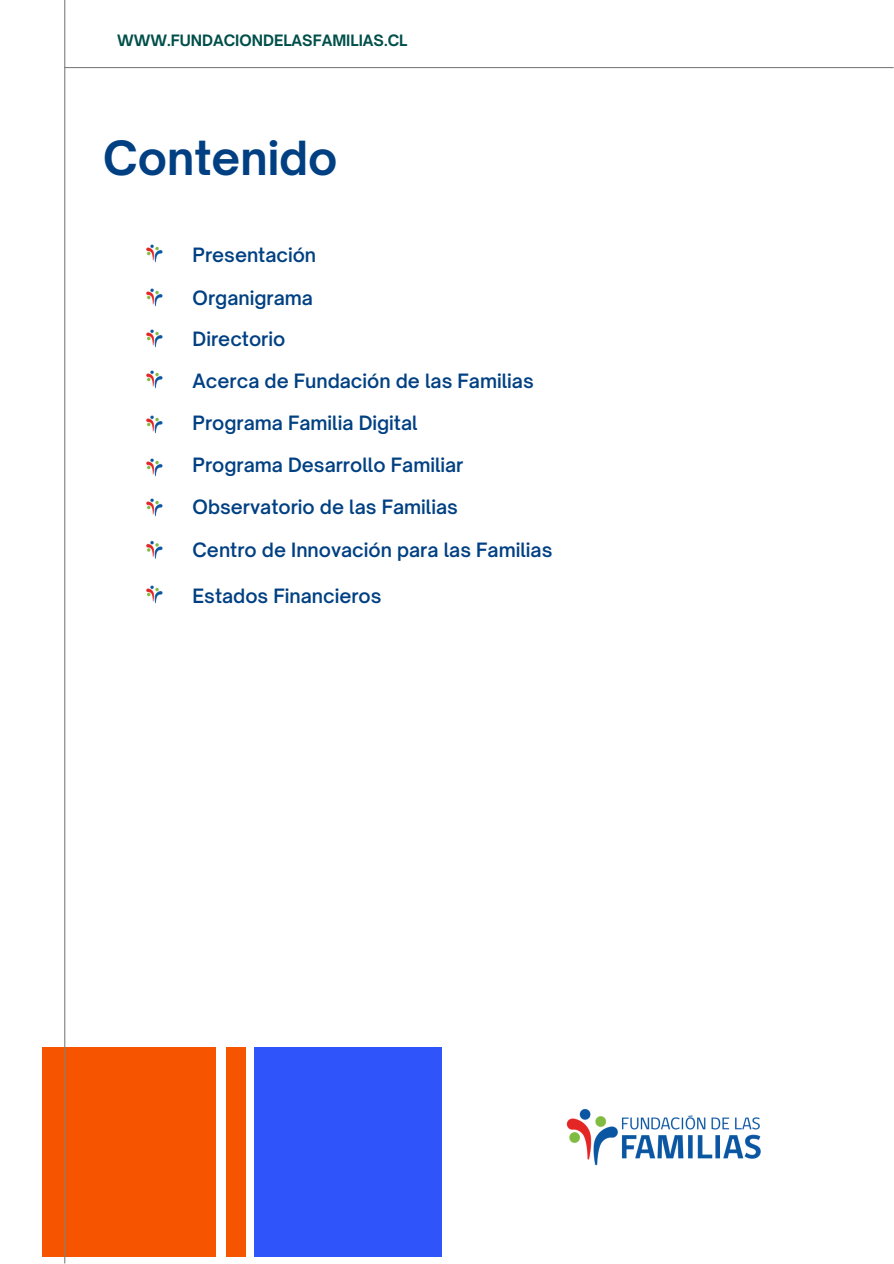
<style>
.page{position:relative;width:894px;height:1264px;background:#fff}
.page>*{position:absolute;margin:0;border:0;box-sizing:border-box;transform-origin:0 0}
.t1{font:700 45px "Open Sauce One";color:#004082}
.t2{font:600 18.9px "Open Sauce One";color:#004082}
.t3{font:700 15px "Open Sauce One";color:#004f4a}
</style>
<div class="page">
<div style="left:42px;top:1046px;width:204px;height:210px;background:#f75400"></div>
<div style="left:254px;top:1046px;width:188px;height:210px;background:#2e54fa"></div>
<hr style="left:64px;top:0;width:1px;height:1263px;background:#808080">
<hr style="left:64px;top:67px;width:829px;height:1px;background:#808080">
<div style="left:216px;top:815px;width:10px;height:448px;background:#fff"></div>
<img style="left:566px;top:1108px;width:195px;height:58px">
<img style="left:146px;top:244px;width:17px;height:19px">
<img style="left:146px;top:370px;width:17px;height:19px">
<img style="left:146px;top:415px;width:17px;height:19px">
<img style="left:146px;top:458px;width:17px;height:19px">
<img style="left:146px;top:498px;width:17px;height:19px">
<img style="left:146px;top:540px;width:17px;height:19px">
<img style="left:146px;top:585px;width:17px;height:19px">
<img style="left:146px;top:288px;width:17px;height:19px">
<img style="left:146px;top:329px;width:17px;height:19px">
<p class="t3" style="left:117px;top:31px;width:292px">WWW.FUNDACIONDELASFAMILIAS.CL</p>
<h2 class="t1" style="left:103px;top:130px;width:236px">Contenido</h2>
<p class="t2" style="left:192px;top:243px;width:125px">Presentación</p>
<p class="t2" style="left:192px;top:286px;width:122px">Organigrama</p>
<p class="t2" style="left:192px;top:327px;width:94px">Directorio</p>
<h2 class="t2" style="left:192px;top:368px;width:342px">Acerca de Fundación de las Familias</h2>
<p class="t2" style="left:192px;top:411px;width:226px">Programa Familia Digital</p>
<h2 class="t2" style="left:192px;top:453px;width:272px">Programa Desarrollo Familiar</h2>
<h2 class="t2" style="left:192px;top:495px;width:267px">Observatorio de las Familias</h2>
<p class="t2" style="left:192px;top:538px;width:361px">Centro de Innovación para las Familias</p>
<h2 class="t2" style="left:192px;top:583px;width:190px">Estados Financieros</h2>
</div>
